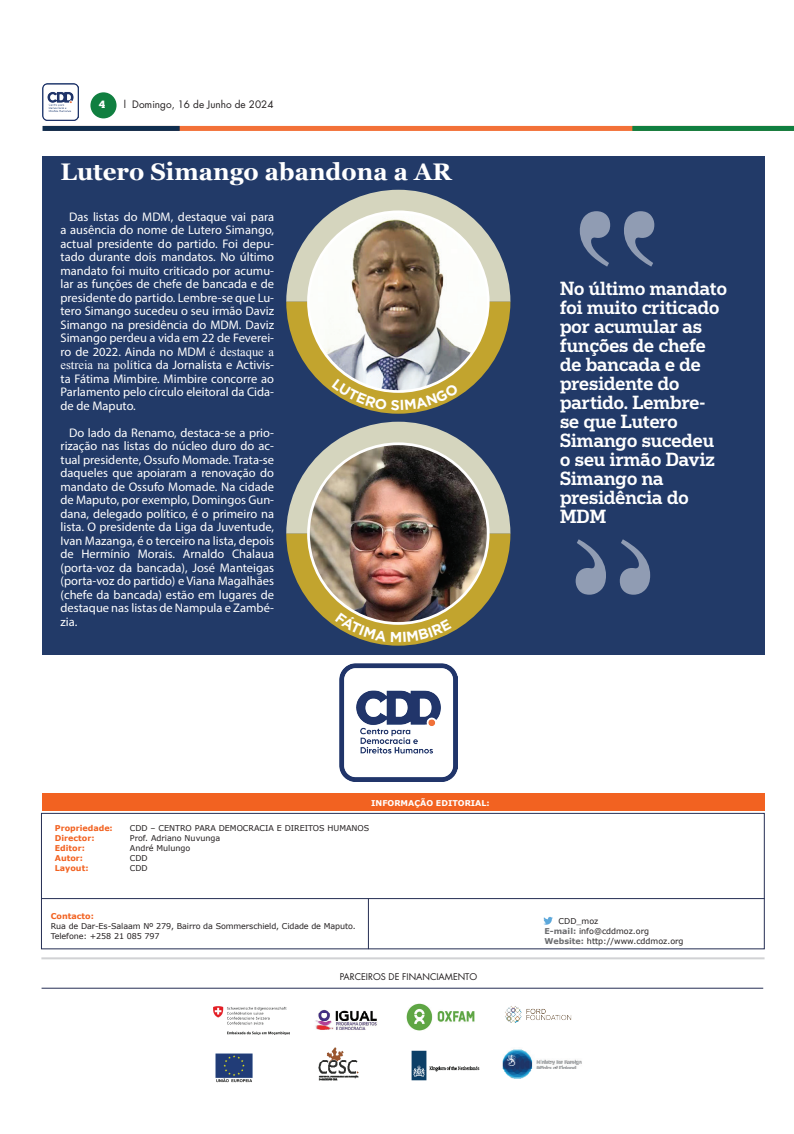
<style>
.page{position:relative;width:794px;height:1134px;background:#fff}
.page>*{position:absolute;margin:0;border:0;box-sizing:border-box;transform-origin:0 0}
.t1{font:700 24px "Georgia";color:#fff}
.t2{font:500 18px/19px "Popular";color:#fff}
.t3{font:12.5px/13.5px "Myriad Pro";color:#fff;text-align:justify}
.t4{font:10px "Futura LT";color:#231f20}
.t5{font:700 10px "Popular";color:#fff}
.t6{font:9px "Futura LT";color:#231f20}
.t7{font:8px/10px "Verdana";color:#231f20}
.t8{font:700 8px "Verdana";color:#f26221}
.t9{font:700 8px "Verdana";color:#fff}
.s1{font-family:"Times New Roman"}
.s2{font-weight:700;color:#6c6d70}
</style>
<div class="page">
<div style="left:45px;top:126px;width:749px;height:5px;background:#f37138"></div>
<div style="left:632px;top:126px;width:162px;height:5px;background:#107f40"></div>
<div style="left:43px;top:126px;width:137px;height:5px;background:#102e4f"></div>
<div style="left:90px;top:92px;width:27px;height:26px;background:#107f40;border-radius:50%"></div>
<img style="left:42px;top:84px;width:37px;height:36px">
<div style="left:42px;top:156px;width:722px;height:499px;background:#223a68"></div>
<div style="left:42px;top:793px;width:722px;height:18px;background:#f26221"></div>
<div style="left:41px;top:813px;width:723px;height:136px;border:1px solid #252e53"></div>
<hr style="left:41px;top:898px;width:723px;height:1px;background:#252e53">
<hr style="left:368px;top:899px;width:1px;height:50px;background:#252e53">
<svg style="left:543px;top:916px;width:10px;height:9px"></svg>
<hr style="left:41px;top:957px;width:723px;height:2px;background:#d1d2d4">
<img style="left:216px;top:1053px;width:36px;height:29px">
<hr style="left:42px;top:988px;width:721px;height:1px;background:#252e53">
<img style="left:214px;top:1006px;width:76px;height:28px">
<img style="left:406px;top:1003px;width:69px;height:27px">
<img style="left:505px;top:1006px;width:67px;height:17px">
<img style="left:411px;top:1050px;width:69px;height:31px">
<img style="left:315px;top:1009px;width:62px;height:21px">
<img style="left:318px;top:1047px;width:41px;height:34px">
<img style="left:502px;top:1049px;width:80px;height:30px">
<img style="left:339px;top:663px;width:118px;height:118px">
<svg style="left:580px;top:211px;width:74px;height:56px"></svg>
<svg style="left:575px;top:539px;width:75px;height:56px"></svg>
<svg style="left:286px;top:190px;width:224px;height:224px"></svg>
<img style="left:286px;top:422px;width:224px;height:224px">
<p class="t5" style="left:99px;top:98px;width:8px">4</p>
<p class="t4" style="left:124px;top:98px;width:151px">l Domingo, 16 de Junho de 2024</p>
<h1 class="t1" style="left:61px;top:153px;width:392px">Lutero Simango abandona a AR</h1>
<p class="t3" style="left:61px;top:209px;width:215px;text-indent:8px">Das listas do MDM, destaque vai para a ausência do nome de Lutero Simango, actual presidente do partido. Foi depu&shy;tado durante dois mandatos. No último mandato foi muito criticado por acumu&shy;lar as funções de chefe de bancada e de presidente do partido. Lembre-se que Lu&shy;tero Simango sucedeu o seu irmão Daviz Simango na presidência do MDM. Daviz Simango perdeu a vida em 22 de Feverei&shy;ro de 2022. Ainda no MDM <span class="s1">é destaque a estreia na polí</span>tica da Jornalista e Activis&shy;ta Fátima Mimbire. Mimbire concorre ao Parlamento pelo círculo eleitoral da Cida&shy;de de Maputo.</p>
<p class="t3" style="left:61px;top:425px;width:215px;text-indent:9px">Do lado da Renamo, destaca-se a prio&shy;rização nas listas do núcleo duro do ac&shy;tual presidente, Ossufo Momade. Trata-se daqueles que apoiaram a renovação do mandato de Ossufo Momade. Na cidade de Maputo, por exemplo, Domingos Gun&shy;dana, delegado político, é o primeiro na lista. O presidente da Liga da Juventude, Ivan Mazanga, é o terceiro na lista, depois de Hermínio Morais. Arnaldo Chalaua (porta-voz da bancada), José Manteigas (porta-voz do partido) e Viana Magalhães (chefe da bancada) estão em lugares de destaque nas listas de Nampula e Zambé&shy;zia.</p>
<p class="t9" style="left:371px;top:797px;width:120px">INFORMAÇÃO EDITORIAL:</p>
<p class="t8" style="left:55px;top:823px;width:60px">Propriedade:</p>
<p class="t7" style="left:130px;top:823px;width:241px">CDD – CENTRO PARA DEMOCRACIA E DIREITOS HUMANOS</p>
<p class="t8" style="left:55px;top:833px;width:41px">Director:</p>
<p class="t7" style="left:130px;top:833px;width:92px">Prof. Adriano Nuvunga</p>
<p class="t8" style="left:55px;top:843px;width:32px">Editor:</p>
<p class="t7" style="left:130px;top:843px;width:62px">André Mulungo</p>
<p class="t8" style="left:55px;top:853px;width:30px">Autor:</p>
<p class="t7" style="left:130px;top:853px;width:19px">CDD</p>
<p class="t8" style="left:55px;top:863px;width:35px">Layout:</p>
<p class="t7" style="left:130px;top:863px;width:19px">CDD</p>
<h2 class="t2" style="left:560px;top:278px;width:168px">No último mandato foi muito criticado por acumular as funções de chefe de bancada e de presidente do partido. Lembre&shy;se que Lutero<br>Simango sucedeu o seu irmão Daviz<br>Simango na presidência do<br>MDM</h2>
<p class="t8" style="left:51px;top:911px;width:45px">Contacto:</p>
<p class="t7" style="left:51px;top:921px;width:306px">Rua de Dar-Es-Salaam Nº 279, Bairro da Sommerschield, Cidade de Maputo.<br>Telefone: +258 21 085 797</p>
<p class="t7" style="left:544px;top:916px;width:141px;text-indent:14px">CDD_moz<br><span class="s2">E-mail:</span> info@cddmoz.org<br><span class="s2">Website:</span> http://www.cddmoz.org</p>
<p class="t6" style="left:340px;top:971px;width:139px">PARCEIROS DE FINANCIAMENTO</p>
</div>
